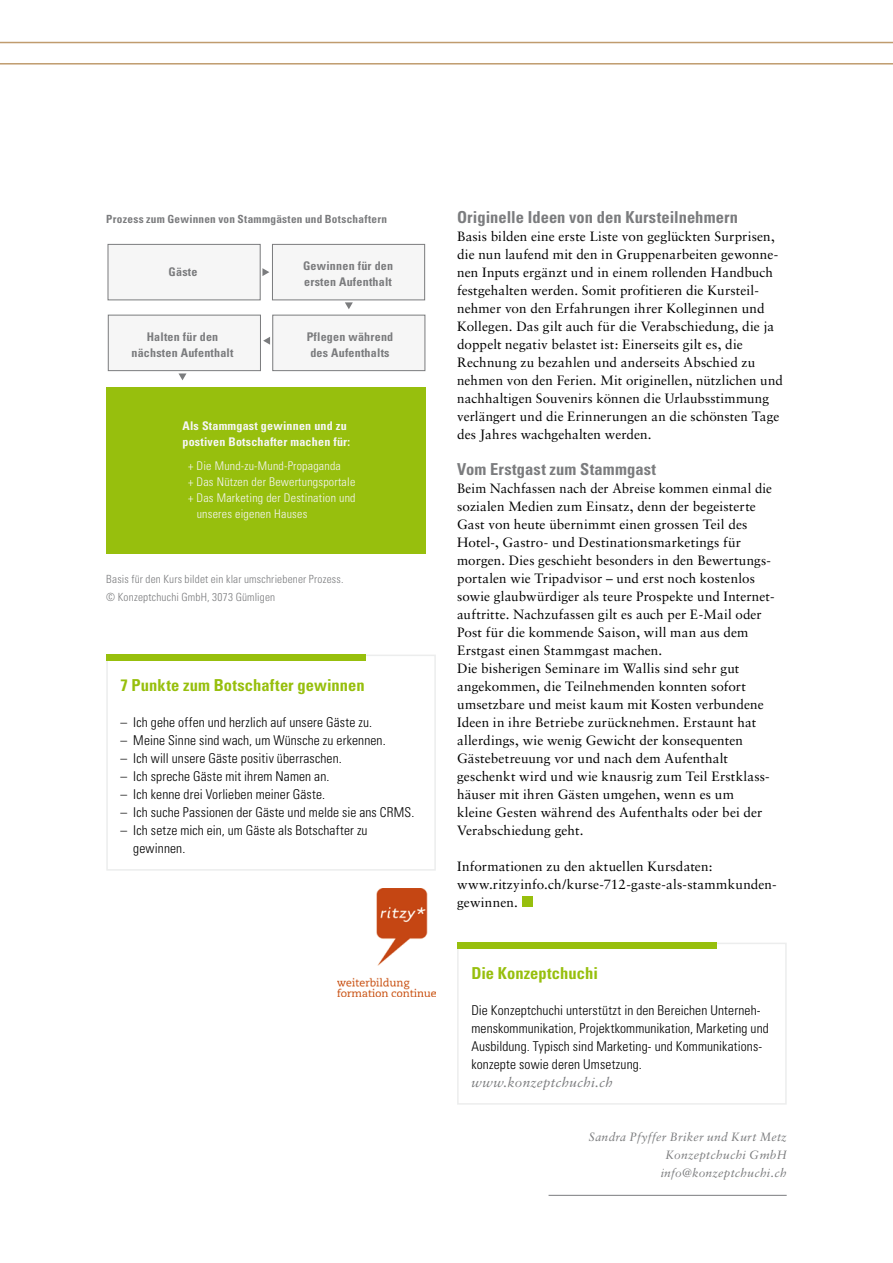
<style>
.page{position:relative;width:893px;height:1263px;background:#fff}
.page>*{position:absolute;margin:0;border:0;box-sizing:border-box;transform-origin:0 0}
.t1{font:700 condensed 16.5px "Univers";letter-spacing:.005em;color:#7b7c7e}
.t2{font:700 condensed 16.5px "Univers";letter-spacing:.01em;color:#97bf0d}
.t3{font:13.5px/18px "Sabon";letter-spacing:.01em;color:#000}
.t4{font:300 condensed 13.5px/18px "Univers";letter-spacing:.01em;color:#000}
.t5{font:13.5px "Sabon Italic Os F";letter-spacing:.02em;color:#7b7c7e}
.t6{font:300 condensed 12px "Univers";letter-spacing:.02em;color:#f6f6f6}
.t7{font:700 condensed 12px/15.9px "Univers";letter-spacing:.02em;color:#7b7c7e;text-align:center}
.t8{font:12px/18px "Sabon Italic Os F";letter-spacing:.025em;color:#7b7c7e;text-align:right}
.t9{font:700 condensed 12px/15.9px "Univers";letter-spacing:.02em;color:#f6f6f6}
.t10{font:300 condensed 11.25px/18px "Univers";letter-spacing:.015em;color:#7b7c7e}
.t11{font:700 condensed 11.25px "Univers";letter-spacing:.025em;color:#7b7c7e}
</style>
<div class="page">
<svg style="left:0;top:42px;width:893px;height:23px"></svg>
<hr style="left:549px;top:1195px;width:238px;height:1px;background:#7b7c7e">
<div style="left:457px;top:943px;width:330px;height:162px;border:2px solid #eceded"></div>
<div style="left:106px;top:655px;width:330px;height:216px;border:2px solid #eceded"></div>
<div style="left:457px;top:943px;width:260px;height:6px;background:#97bf0d"></div>
<div style="left:106px;top:655px;width:260px;height:6px;background:#97bf0d"></div>
<div style="left:522px;top:896px;width:10px;height:11px;background:#97bf0d"></div>
<div style="left:108px;top:315px;width:152px;height:56px;background:#f6f6f6"></div>
<div style="left:108px;top:315px;width:153px;height:56px;border:1px solid #7b7c7e"></div>
<div style="left:273px;top:315px;width:152px;height:56px;background:#f6f6f6"></div>
<div style="left:272px;top:315px;width:153px;height:56px;border:1px solid #7b7c7e"></div>
<div style="left:107px;top:387px;width:319px;height:166px;background:#97bf0d"></div>
<div style="left:272px;top:244px;width:153px;height:56px;background:#f6f6f6"></div>
<div style="left:272px;top:244px;width:153px;height:56px;border:1px solid #7b7c7e"></div>
<div style="left:108px;top:244px;width:152px;height:56px;background:#f6f6f6"></div>
<div style="left:108px;top:244px;width:153px;height:56px;border:1px solid #7b7c7e"></div>
<svg style="left:262px;top:268px;width:7px;height:8px"></svg>
<svg style="left:345px;top:302px;width:8px;height:7px"></svg>
<svg style="left:263px;top:337px;width:7px;height:8px"></svg>
<svg style="left:178px;top:373px;width:8px;height:7px"></svg>
<img style="left:337px;top:888px;width:99px;height:109px">
<p class="t11" style="left:106px;top:212px;width:282px">Prozess zum Gewinnen von Stammgästen und Botschaftern</p>
<p class="t7" style="left:169px;top:264px;width:30px">Gäste</p>
<p class="t7" style="left:131px;top:328px;width:104px">Halten für den nächsten Aufenthalt</p>
<p class="t7" style="left:303px;top:258px;width:92px;text-align:left">Gewinnen für den ersten Aufenthalt</p>
<p class="t7" style="left:307px;top:328px;width:88px">Pflegen während des Aufenthalts</p>
<p class="t9" style="left:182px;top:417px;width:169px">Als Stammgast gewinnen und zu postiven Botschafter machen für:</p>
<p class="t6" style="left:188px;top:459px;width:154px">+ Die Mund-zu-Mund-Propaganda</p>
<p class="t6" style="left:188px;top:475px;width:169px">+ Das Nützen der Bewertungsportale</p>
<p class="t6" style="left:188px;top:491px;width:169px">+ Das Marketing der Destination und</p>
<p class="t6" style="left:197px;top:507px;width:112px">unseres eigenen Hauses</p>
<p class="t10" style="left:106px;top:570px;width:239px">Basis für den Kurs bildet ein klar umschriebener Prozess. © Konzeptchuchi GmbH, 3073 Gümligen</p>
<p class="t2" style="left:121px;top:675px;width:246px">7 Punkte zum Botschafter gewinnen</p>
<p class="t4" style="left:121px;top:713px;width:253px">– Ich gehe offen und herzlich auf unsere Gäste zu.</p>
<p class="t4" style="left:121px;top:731px;width:267px">– Meine Sinne sind wach, um Wünsche zu erkennen.</p>
<p class="t4" style="left:121px;top:749px;width:223px">– Ich will unsere Gäste positiv überraschen.</p>
<p class="t4" style="left:121px;top:767px;width:210px">– Ich spreche Gäste mit ihrem Namen an.</p>
<p class="t4" style="left:121px;top:785px;width:206px">– Ich kenne drei Vorlieben meiner Gäste.</p>
<p class="t4" style="left:121px;top:803px;width:295px">– Ich suche Passionen der Gäste und melde sie ans CRMS.</p>
<p class="t4" style="left:133px;top:821px;width:236px;text-indent:-13px">– Ich setze mich ein, um Gäste als Botschafter zu gewinnen.</p>
<p class="t1" style="left:457px;top:207px;width:282px">Originelle Ideen von den Kursteilnehmern</p>
<p class="t3" style="left:457px;top:227px;width:327px">Basis bilden eine erste Liste von geglückten Surprisen, die nun laufend mit den in Gruppenarbeiten gewonne&shy;nen Inputs ergänzt und in einem rollenden Handbuch festgehalten werden. Somit profitieren die Kursteil&shy;nehmer von den Erfahrungen ihrer Kolleginnen und Kollegen. Das gilt auch für die Verabschiedung, die ja doppelt negativ belastet ist: Einerseits gilt es, die Rechnung zu bezahlen und anderseits Abschied zu nehmen von den Ferien. Mit originellen, nützlichen und nachhaltigen Souvenirs können die Urlaubsstimmung verlängert und die Erinnerungen an die schönsten Tage des Jahres wachgehalten werden.</p>
<p class="t1" style="left:457px;top:459px;width:201px">Vom Erstgast zum Stammgast</p>
<p class="t3" style="left:457px;top:479px;width:319px">Beim Nachfassen nach der Abreise kommen einmal die sozialen Medien zum Einsatz, denn der begeisterte Gast von heute übernimmt einen grossen Teil des Hotel-, Gastro- und Destinationsmarketings für morgen. Dies geschieht besonders in den Bewertungs&shy;portalen wie Tripadvisor – und erst noch kostenlos sowie glaubwürdiger als teure Prospekte und Internet&shy;auftritte. Nachzufassen gilt es auch per E-Mail oder Post für die kommende Saison, will man aus dem Erstgast einen Stammgast machen.<br>Die bisherigen Seminare im Wallis sind sehr gut angekommen, die Teilnehmenden konnten sofort umsetzbare und meist kaum mit Kosten verbundene Ideen in ihre Betriebe zurücknehmen. Erstaunt hat allerdings, wie wenig Gewicht der konsequenten Gästebetreuung vor und nach dem Aufenthalt geschenkt wird und wie knausrig zum Teil Erstklass&shy;häuser mit ihren Gästen umgehen, wenn es um<br>kleine Gesten während des Aufenthalts oder bei der Verabschiedung geht.</p>
<p class="t3" style="left:457px;top:857px;width:320px">Informationen zu den aktuellen Kursdaten: www.ritzyinfo.ch/kurse-712-gaste-als-stammkunden&shy;gewinnen.</p>
<p class="t2" style="left:471px;top:963px;width:128px">Die Konzeptchuchi</p>
<p class="t4" style="left:471px;top:1001px;width:299px">Die Konzeptchuchi unterstützt in den Bereichen Unterneh&shy;menskommunikation, Projektkommunikation, Marketing und Ausbildung. Typisch sind Marketing- und Kommunikations&shy;konzepte sowie deren Umsetzung.</p>
<p class="t5" style="left:471px;top:1074px;width:143px">www.konzeptchuchi.ch</p>
<p class="t8" style="left:589px;top:1127px;width:199px">Sandra Pfyffer Briker und Kurt Metz<br>Konzeptchuchi GmbH info@konzeptchuchi.ch</p>
</div>
